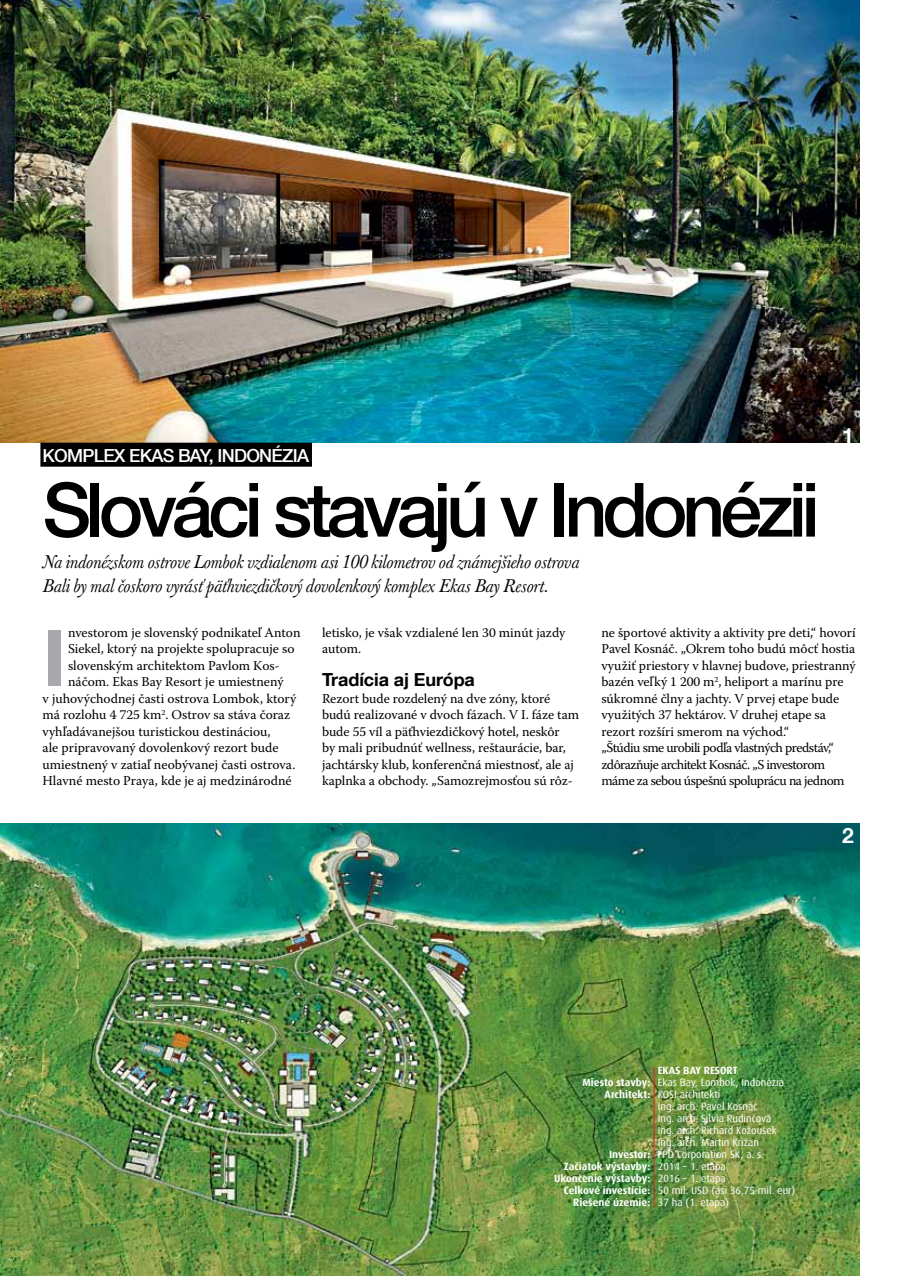
<style>
.page{position:relative;width:915px;height:1276px;background:#fff}
.page>*{position:absolute;margin:0;border:0;box-sizing:border-box;transform-origin:0 0}
.t1{font:700 78.3px "Helvetica Neue LT Com";color:#a7a9ac}
.t2{font:500 75px "Helvetica Neue LT Com";letter-spacing:-.07em;color:#000}
.t3{font:700 21px "Helvetica Neue LT Com";color:#fff}
.t4{font:italic 18px/24px "Baskerville 120 Pro";letter-spacing:-.02em;color:#000}
.t5{font:500 18px "Helvetica Neue LT Com";letter-spacing:-.04em;color:#fff}
.t6{font:700 18px "Helvetica Neue LT Com";letter-spacing:-.005em;color:#000}
.t7{font:13.5px/16.5px "Warnock Pro";letter-spacing:-.005em;color:#000}
.t8{font:10.5px "Dax CE";color:#fff}
.t9{font:700 10.5px "Dax CE";color:#fff}
.s1{font-weight:700}
.s2{font-weight:400}
</style>
<div class="page">
<img style="left:0;top:0;width:859px;height:443px">
<img style="left:0;top:823px;width:859px;height:453px">
<hr style="left:653px;top:1067px;width:1px;height:140px;background:#ed1d24">
<div style="left:40px;top:443px;width:272px;height:24px;background:#000"></div>
<h3 class="t5" style="left:43px;top:444px;width:99px">KOMPLEX EKAS</h3>
<h3 class="t5" style="left:178px;top:444px;width:124px">BAY, INDONÉZIA</h3>
<h2 class="t2" style="left:43px;top:465px;width:778px">Slováci stavajú v Indonézii</h2>
<h3 class="t4" style="left:43px;top:550px;width:538px">Na indonézskom ostrove Lombok vzdialenom asi 100 kilometrov od známejšieho ostrova<br>Bali by mal čoskoro vyrásť päťhviezdičkový dovolenkový komplex Ekas Bay Resort.</h3>
<h3 class="t3" style="left:842px;top:422px;width:13px">1</h3>
<h1 class="t1" style="left:43px;top:609px;width:25px">I</h1>
<p class="t7" style="left:68px;top:624px;width:234px">nvestorom je slovenský podnikateľ Anton</p>
<p class="t7" style="left:68px;top:640px;width:228px">Siekel, ktorý na projekte spolupracuje so</p>
<p class="t7" style="left:68px;top:657px;width:213px">slovenským architektom Pavlom Kos-</p>
<p class="t7" style="left:68px;top:673px;width:217px">náčom. Ekas Bay Resort je umiestnený</p>
<p class="t7" style="left:43px;top:690px;width:255px">v juhovýchodnej časti ostrova Lombok, ktorý</p>
<p class="t7" style="left:43px;top:706px;width:249px">má rozlohu 4 725 km<sup>2</sup>. Ostrov sa stáva čoraz</p>
<p class="t7" style="left:43px;top:723px;width:229px">vyhľadávanejšou turistickou destináciou,</p>
<p class="t7" style="left:43px;top:739px;width:237px">ale pripravovaný dovolenkový rezort bude</p>
<p class="t7" style="left:43px;top:756px;width:254px">umiestnený v zatiaľ neobývanej časti ostrova.</p>
<p class="t7" style="left:43px;top:772px;width:250px">Hlavné mesto Praya, kde je aj medzinárodné</p>
<p class="t7" style="left:322px;top:624px;width:245px">letisko, je však vzdialené len 30 minút jazdy autom.</p>
<h3 class="t6" style="left:322px;top:668px;width:154px">Tradícia aj Európa</h3>
<p class="t7" style="left:322px;top:690px;width:258px">Rezort bude rozdelený na dve zóny, ktoré budú realizované v dvoch fázach. V I. fáze tam bude 55 víl a päťhviezdičkový hotel, neskôr<br>by mali pribudnúť wellness, reštaurácie, bar, jachtársky klub, konferenčná miestnosť, ale aj kaplnka a obchody. „Samozrejmosťou sú rôz-</p>
<p class="t7" style="left:601px;top:624px;width:256px">ne športové aktivity a aktivity pre deti,“ hovorí Pavel Kosnáč. „Okrem toho budú môcť hostia využiť priestory v hlavnej budove, priestranný bazén veľký 1 200 m<sup>2</sup>, heliport a marínu pre súkromné člny a jachty. V prvej etape bude využitých 37 hektárov. V druhej etape sa rezort rozšíri smerom na východ.“<br>„Štúdiu sme urobili podľa vlastných predstáv,“ zdôrazňuje architekt Kosnáč. „S investorom máme za sebou úspešnú spoluprácu na jednom</p>
<h3 class="t3" style="left:842px;top:822px;width:13px">2</h3>
<p class="t9" style="left:657px;top:1064px;width:81px">EKAS BAY RESORT</p>
<p class="t8" style="left:582px;top:1076px;width:203px"><span class="s1">Miesto stavby:</span> Ekas Bay, Lombok, Indonézia</p>
<p class="t8" style="left:604px;top:1088px;width:117px"><span class="s1">Architekt:</span> KOSI architekti</p>
<p class="t8" style="left:657px;top:1100px;width:101px">Ing. arch. Pavel Kosnáč</p>
<p class="t8" style="left:657px;top:1112px;width:115px">Ing. arch. Silvia Rudincová</p>
<p class="t8" style="left:657px;top:1124px;width:121px">Ing. arch. Richard Kožoušek</p>
<p class="t8" style="left:657px;top:1136px;width:103px">Ing. arch. Martin Križan</p>
<p class="t8" style="left:609px;top:1148px;width:156px"><span class="s1">Investor:</span> FPD Corporation SK, a. s.</p>
<p class="t9" style="left:563px;top:1160px;width:163px">Začiatok výstavby: <span class="s2">2014 – 1. etapa</span></p>
<p class="t9" style="left:554px;top:1172px;width:173px">Ukončenie výstavby: <span class="s2">2016 – 1. etapa</span></p>
<p class="t8" style="left:563px;top:1184px;width:233px"><span class="s1">Celkové investície:</span> 50 mil. USD (asi 36,75 mil. eur)</p>
<p class="t9" style="left:573px;top:1196px;width:157px">Riešené územie: <span class="s2">37 ha (1. etapa)</span></p>
</div>
